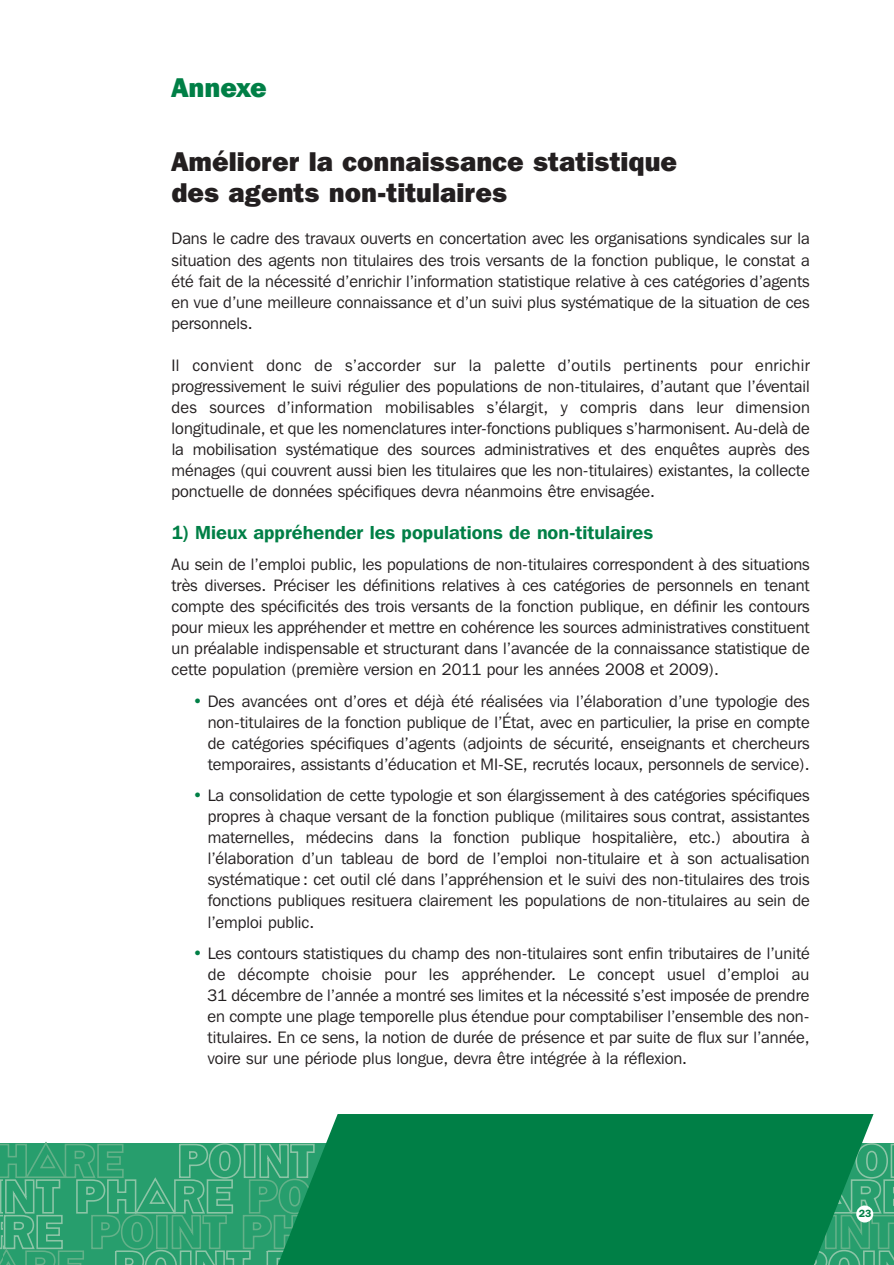
<style>
.page{position:relative;width:894px;height:1265px;background:#fff}
.page>*{position:absolute;margin:0;border:0;box-sizing:border-box;transform-origin:0 0}
.t1{font:800 27px/31.5px "Franklin Gothic IT Cby BT";color:#231f20}
.t2{font:800 27px "Franklin Gothic IT Cby BT";color:#007f46}
.t3{font:600 18.75px "Franklin Gothic IT Cby BT";color:#007f46}
.t4{font:16.5px/21px "Franklin Gothic IT Cby BT";color:#231f20;text-align:justify}
.t5{font:600 10.5px "Franklin Gothic";color:#007f46}
.s1{color:#007f46}
</style>
<div class="page">
<div style="left:327px;top:1114px;width:546px;height:27px;background:#007f46"></div>
<svg style="left:0;top:1141px;width:894px;height:124px;background:#178e5a"></svg>
<h1 class="t2" style="left:171px;top:79px;width:97px">Annexe</h1>
<h1 class="t1" style="left:171px;top:148px;width:507px">Améliorer la connaissance statistique des agents non-titulaires</h1>
<p class="t4" style="left:171px;top:230px;width:639px">Dans le cadre des travaux ouverts en concertation avec les organisations syndicales sur la situation des agents non titulaires des trois versants de la fonction publique, le constat a été fait de la nécessité d’enrichir l’information statistique relative à ces catégories d’agents en vue d’une meilleure connaissance et d’un suivi plus systématique de la situation de ces personnels.</p>
<p class="t4" style="left:171px;top:356px;width:640px">Il convient donc de s’accorder sur la palette d’outils pertinents pour enrichir progressivement le suivi régulier des populations de non-titulaires, d’autant que l’éventail des sources d’information mobilisables s’élargit, y compris dans leur dimension longitudinale, et que les nomenclatures inter-fonctions publiques s’harmonisent. Au-delà de la mobilisation systématique des sources administratives et des enquêtes auprès des ménages (qui couvrent aussi bien les titulaires que les non-titulaires) existantes, la collecte ponctuelle de données spécifiques devra néanmoins être envisagée.</p>
<p class="t3" style="left:171px;top:525px;width:483px">1) Mieux appréhender les populations de non-titulaires</p>
<p class="t4" style="left:171px;top:555px;width:639px">Au sein de l’emploi public, les populations de non-titulaires correspondent à des situations très diverses. Préciser les définitions relatives à ces catégories de personnels en tenant compte des spécificités des trois versants de la fonction publique, en définir les contours pour mieux les appréhender et mettre en cohérence les sources administratives constituent un préalable indispensable et structurant dans l’avancée de la connaissance statistique de cette population (première version en 2011 pour les années 2008 et 2009).</p>
<p class="t4" style="left:208px;top:692px;width:603px;text-indent:-15px"><span class="s1">•</span> Des avancées ont d’ores et déjà été réalisées via l’élaboration d’une typologie des non-titulaires de la fonction publique de l’État, avec en particulier, la prise en compte de catégories spécifiques d’agents (adjoints de sécurité, enseignants et chercheurs temporaires, assistants d’éducation et MI-SE, recrutés locaux, personnels de service).</p>
<p class="t4" style="left:208px;top:786px;width:603px;text-indent:-15px"><span class="s1">•</span> La consolidation de cette typologie et son élargissement à des catégories spécifiques propres à chaque versant de la fonction publique (militaires sous contrat, assistantes maternelles, médecins dans la fonction publique hospitalière, etc.) aboutira à l’élaboration d’un tableau de bord de l’emploi non-titulaire et à son actualisation systématique: cet outil clé dans l’appréhension et le suivi des non-titulaires des trois fonctions publiques resituera clairement les populations de non-titulaires au sein de l’emploi public.</p>
<p class="t4" style="left:207px;top:944px;width:603px;text-indent:-15px"><span class="s1">•</span> Les contours statistiques du champ des non-titulaires sont enfin tributaires de l’unité de décompte choisie pour les appréhender. Le concept usuel d’emploi au 31 décembre de l’année a montré ses limites et la nécessité s’est imposée de prendre en compte une plage temporelle plus étendue pour comptabiliser l’ensemble des non&shy;titulaires. En ce sens, la notion de durée de présence et par suite de flux sur l’année, voire sur une période plus longue, devra être intégrée à la réflexion.</p>
<p class="t5" style="left:858px;top:1207px;width:14px">23</p>
</div>
